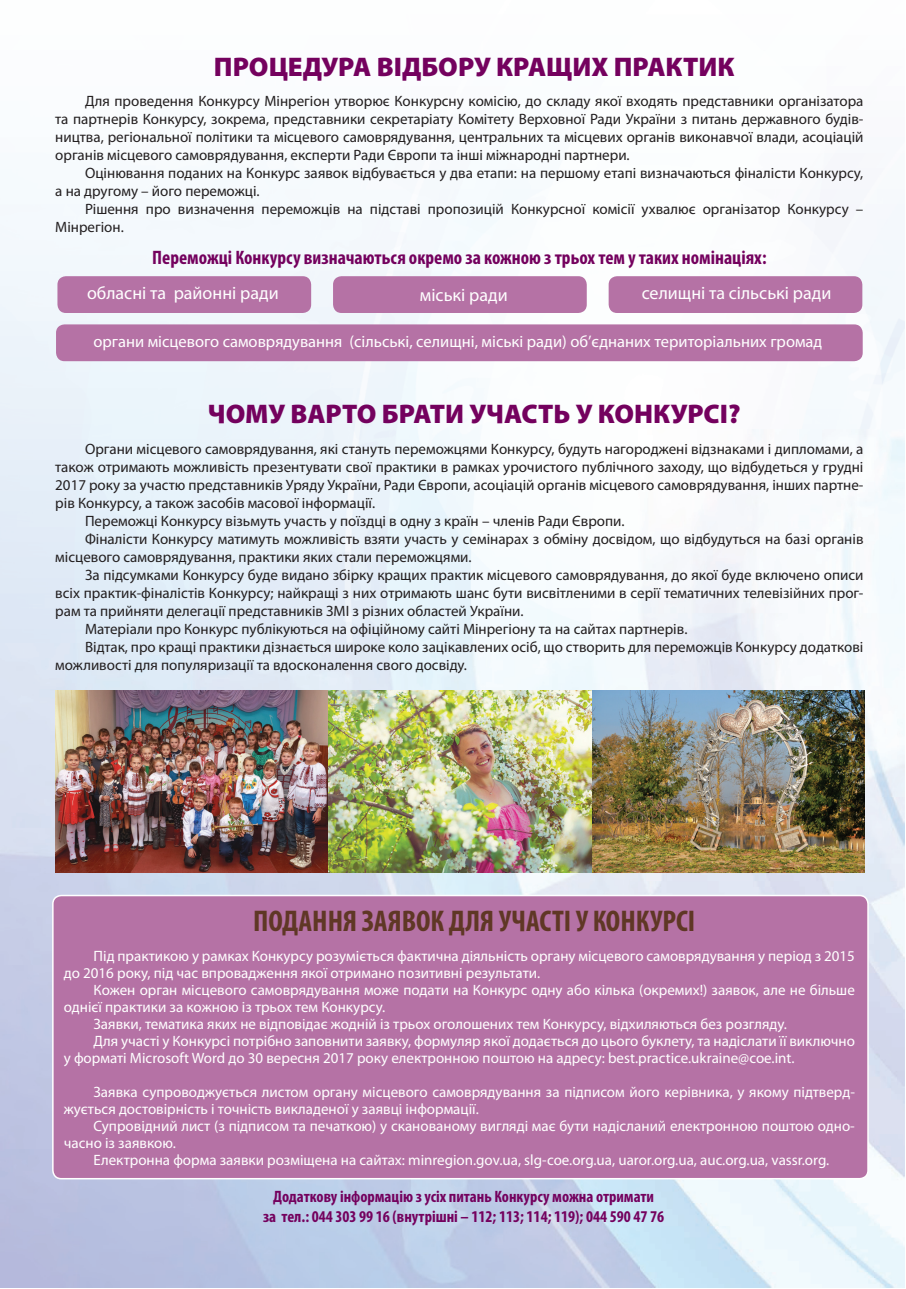
<style>
.page{position:relative;width:906px;height:1289px;background:#fff}
.page>*{position:absolute;margin:0;border:0;box-sizing:border-box;transform-origin:0 0}
.t1{font:700 condensed 30px "Myriad Pro";color:#5f3725}
.t2{font:900 27px "Myriad Pro";color:#74015e}
.t3{font:700 condensed 19.5px "Myriad Pro";color:#74015e}
.t4{font:18px "Myriad Pro";color:#fff}
.t5{font:700 condensed 16.5px/19.8px "Myriad Pro";color:#74015e;text-align:center}
.t6{font:16.5px "Myriad Pro";color:#fff}
.t7{font:15px/18px "Myriad Pro";color:#231f20}
.t8{font:15px/17px "Myriad Pro";color:#fff}
</style>
<div class="page">
<img style="left:0;top:189px;width:905px;height:1098px">
<div style="left:53px;top:895px;width:815px;height:283px;background:#b572a5;border-radius:9px"></div>
<div style="left:52px;top:894px;width:816px;height:285px;border:2px solid #fff;border-radius:9px"></div>
<img style="left:327px;top:690px;width:265px;height:182px">
<img style="left:592px;top:690px;width:272px;height:182px">
<img style="left:55px;top:690px;width:272px;height:182px">
<div style="left:56px;top:324px;width:806px;height:37px;background:#b572a5;border-radius:9px"></div>
<div style="left:57px;top:276px;width:254px;height:37px;background:#b572a5;border-radius:9px"></div>
<div style="left:333px;top:276px;width:254px;height:37px;background:#b572a5;border-radius:9px"></div>
<div style="left:608px;top:276px;width:254px;height:37px;background:#b572a5;border-radius:9px"></div>
<h2 class="t2" style="left:214px;top:50px;width:522px">ПРОЦЕДУРА ВІДБОРУ КРАЩИХ ПРАКТИК</h2>
<p class="t7" style="left:55px;top:93px;width:809px;text-align:justify;text-indent:30px">Для проведення Конкурсу Мінрегіон утворює Конкурсну комісію, до складу якої входять представники організатора та партнерів Конкурсу, зокрема, представники секретаріату Комітету Верховної Ради України з питань державного будів&shy;ництва, регіональної політики та місцевого самоврядування, центральних та місцевих органів виконавчої влади, асоціацій органів місцевого самоврядування, експерти Ради Європи та інші міжнародні партнери.</p>
<p class="t7" style="left:55px;top:165px;width:809px;text-indent:30px">Оцінювання поданих на Конкурс заявок відбувається у два етапи: на першому етапі визначаються фіналісти Конкурсу, а на другому – його переможці.</p>
<p class="t7" style="left:55px;top:201px;width:809px;text-indent:30px">Рішення про визначення переможців на підставі пропозицій Конкурсної комісії ухвалює організатор Конкурсу –<br>Мінрегіон.</p>
<h3 class="t3" style="left:152px;top:246px;width:616px">Переможці Конкурсу визначаються окремо за кожною з трьох тем у таких номінаціях:</h3>
<p class="t4" style="left:87px;top:285px;width:193px">обласні та районні ради</p>
<p class="t4" style="left:420px;top:288px;width:89px">міські ради</p>
<p class="t4" style="left:641px;top:286px;width:191px">селищні та сільські ради</p>
<p class="t6" style="left:93px;top:335px;width:730px">органи місцевого самоврядування (сільські, селищні, міські ради) об’єднаних територіальних громад</p>
<h2 class="t2" style="left:208px;top:397px;width:534px">ЧОМУ ВАРТО БРАТИ УЧАСТЬ У КОНКУРСІ?</h2>
<p class="t7" style="left:85px;top:440px;width:780px">Органи місцевого самоврядування, які стануть переможцями Конкурсу, будуть нагороджені відзнаками і дипломами, а</p>
<p class="t7" style="left:55px;top:458px;width:809px">також отримають можливість презентувати свої практики в рамках урочистого публічного заходу, що відбудеться у грудні</p>
<p class="t7" style="left:55px;top:476px;width:809px">2017 року за участю представників Уряду України, Ради Європи, асоціацій органів місцевого самоврядування, інших партне-</p>
<p class="t7" style="left:55px;top:494px;width:321px">рів Конкурсу, а також засобів масової інформації.</p>
<p class="t7" style="left:85px;top:512px;width:541px">Переможці Конкурсу візьмуть участь у поїздці в одну з країн – членів Ради Європи.</p>
<p class="t7" style="left:85px;top:530px;width:780px">Фіналісти Конкурсу матимуть можливість взяти участь у семінарах з обміну досвідом, що відбудуться на базі органів</p>
<p class="t7" style="left:55px;top:548px;width:418px">місцевого самоврядування, практики яких стали переможцями.</p>
<p class="t7" style="left:85px;top:566px;width:780px">За підсумками Конкурсу буде видано збірку кращих практик місцевого самоврядування, до якої буде включено описи</p>
<p class="t7" style="left:55px;top:584px;width:809px">всіх практик-фіналістів Конкурсу; найкращі з них отримають шанс бути висвітленими в серії тематичних телевізійних прог-</p>
<p class="t7" style="left:55px;top:602px;width:470px">рам та прийняти делегації представників ЗМІ з різних областей України.</p>
<p class="t7" style="left:85px;top:620px;width:604px">Матеріали про Конкурс публікуються на офіційному сайті Мінрегіону та на сайтах партнерів.</p>
<p class="t7" style="left:85px;top:638px;width:780px">Відтак, про кращі практики дізнається широке коло зацікавлених осіб, що створить для переможців Конкурсу додаткові</p>
<p class="t7" style="left:55px;top:656px;width:413px">можливості для популяризації та вдосконалення свого досвіду.</p>
<h1 class="t1" style="left:253px;top:903px;width:444px">ПОДАННЯ ЗАЯВОК ДЛЯ УЧАСТІ У КОНКУРСІ</h1>
<p class="t8" style="left:64px;top:948px;width:792px;text-indent:30px">Під практикою у рамках Конкурсу розуміється фактична діяльність органу місцевого самоврядування у період з 2015 до 2016 року, під час впровадження якої отримано позитивні результати.</p>
<p class="t8" style="left:94px;top:982px;width:763px">Кожен орган місцевого самоврядування може подати на Конкурс одну або кілька (окремих!) заявок, але не більше</p>
<p class="t8" style="left:64px;top:999px;width:323px">однієї практики за кожною із трьох тем Конкурсу.</p>
<p class="t8" style="left:94px;top:1016px;width:695px">Заявки, тематика яких не відповідає жодній із трьох оголошених тем Конкурсу, відхиляються без розгляду.</p>
<p class="t8" style="left:94px;top:1033px;width:763px">Для участі у Конкурсі потрібно заповнити заявку, формуляр якої додається до цього буклету, та надіслати її виключно</p>
<p class="t8" style="left:64px;top:1050px;width:732px">у форматі Microsoft Word до 30 вересня 2017 року електронною поштою на адресу: best.practice.ukraine@coe.int.</p>
<p class="t8" style="left:64px;top:1084px;width:792px;text-indent:30px">Заявка супроводжується листом органу місцевого самоврядування за підписом його керівника, у якому підтверд&shy;жується достовірність і точність викладеної у заявці інформації.</p>
<p class="t8" style="left:94px;top:1118px;width:763px">Супровідний лист (з підписом та печаткою) у сканованому вигляді має бути надісланий електронною поштою одно-</p>
<p class="t8" style="left:64px;top:1135px;width:114px">часно із заявкою.</p>
<p class="t8" style="left:94px;top:1152px;width:737px">Електронна форма заявки розміщена на сайтах: minregion.gov.ua, slg-coe.org.ua, uaror.org.ua, auc.org.ua, vassr.org.</p>
<p class="t5" style="left:263px;top:1186px;width:403px">Додаткову інформацію з усіх питань Конкурсу можна отримати<br>за тел.: 044 303 99 16 (внутрішні – 112; 113; 114; 119); 044 590 47 76</p>
</div>
